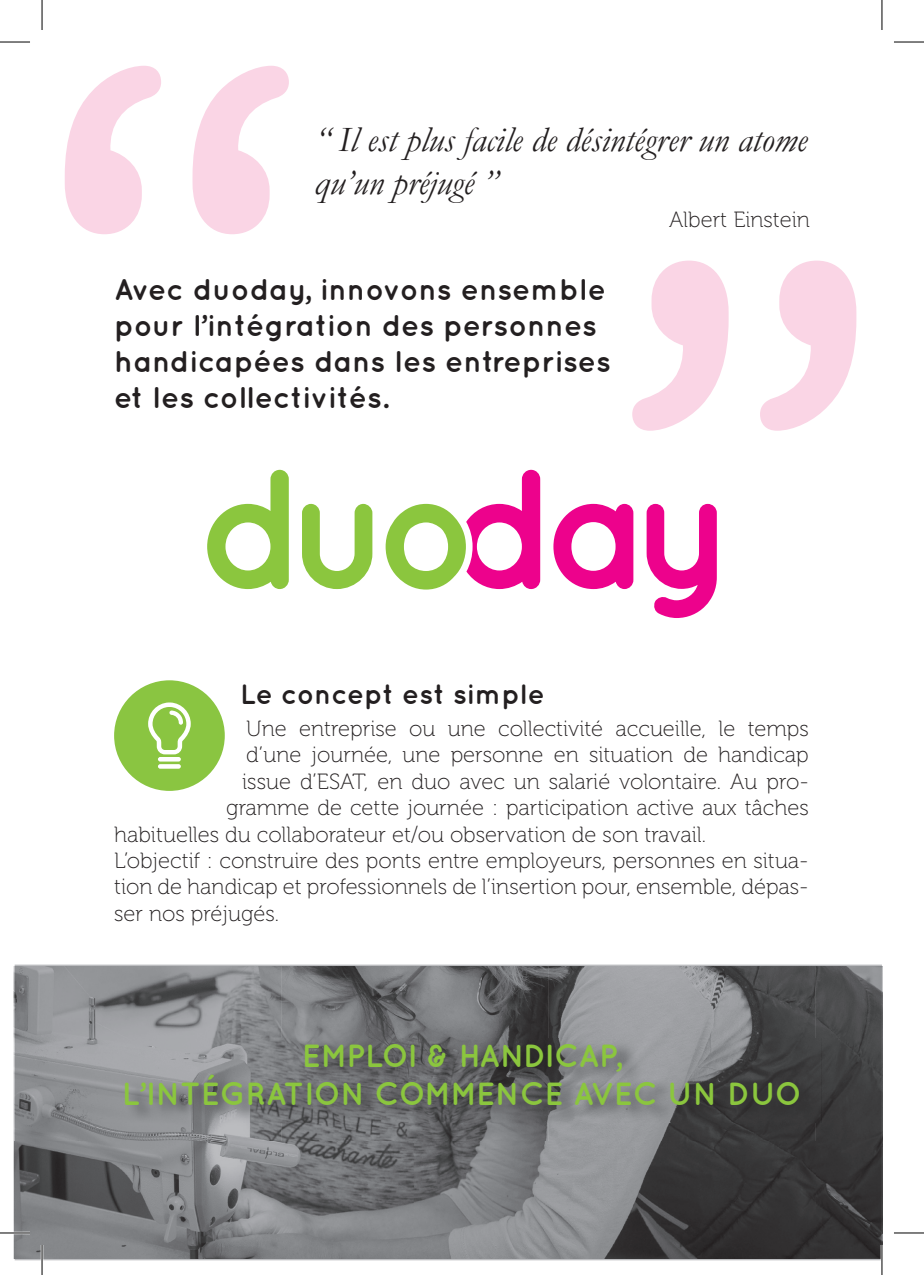
<style>
.page{position:relative;width:924px;height:1275px;background:#fff}
.page>*{position:absolute;margin:0;border:0;box-sizing:border-box;transform-origin:0 0}
.t1{font:italic 36px/43.2px "Garamond";color:#231f20}
.t2{font:700 32px/38.4px "Quicksand";letter-spacing:-.01em;color:#8bc63e;text-align:center}
.t3{font:700 30px/36px "Quicksand";color:#231f20}
.t4{font:700 28px "Quicksand";color:#231f20}
.t5{font:22px "Museo 100";color:#231f20}
</style>
<div class="page">
<svg style="left:65px;top:66px;width:224px;height:168px"></svg>
<hr style="left:15px;top:964px;width:866px;height:2px;background:#bcbdc0">
<hr style="left:15px;top:1258px;width:866px;height:2px;background:#bcbdc0">
<img style="left:15px;top:966px;width:866px;height:292px">
<img style="left:126px;top:1038px;width:695px;height:84px">
<svg style="left:114px;top:680px;width:111px;height:111px"></svg>
<svg style="left:207px;top:470px;width:82px;height:119px"></svg>
<svg style="left:302px;top:504px;width:70px;height:85px"></svg>
<svg style="left:553px;top:504px;width:80px;height:85px"></svg>
<svg style="left:646px;top:504px;width:70px;height:114px"></svg>
<svg style="left:385px;top:470px;width:155px;height:119px"></svg>
<svg style="left:632px;top:261px;width:224px;height:170px"></svg>
<hr style="left:0;top:1231px;width:30px;height:3px;background:#fff">
<hr style="left:41px;top:1245px;width:2px;height:30px;background:#fff">
<hr style="left:880px;top:1245px;width:2px;height:30px;background:#fff">
<hr style="left:0;top:42px;width:30px;height:1px;background:#000">
<hr style="left:893px;top:42px;width:30px;height:1px;background:#000">
<hr style="left:0;top:1232px;width:30px;height:1px;background:#000">
<hr style="left:893px;top:1232px;width:30px;height:1px;background:#000">
<hr style="left:42px;top:0;width:1px;height:30px;background:#000">
<hr style="left:42px;top:1245px;width:1px;height:30px;background:#000">
<hr style="left:881px;top:0;width:1px;height:30px;background:#000">
<hr style="left:881px;top:1245px;width:1px;height:30px;background:#000">
<h1 class="t1" style="left:314px;top:117px;width:494px">“ Il est plus facile de désintégrer un atome qu’un préjugé ”</h1>
<p class="t5" style="left:668px;top:208px;width:142px">Albert Einstein</p>
<h3 class="t3" style="left:114px;top:270px;width:498px">Avec duoday, innovons ensemble pour l’intégration des personnes handicapées dans les entreprises et les collectivités.</h3>
<p class="t4" style="left:240px;top:677px;width:306px">Le concept est simple</p>
<p class="t5" style="left:246px;top:716px;width:564px">Une entreprise ou une collectivité accueille, le temps</p>
<p class="t5" style="left:246px;top:743px;width:564px">d’une journée, une personne en situation de handicap</p>
<p class="t5" style="left:242px;top:769px;width:568px">issue d’ESAT, en duo avec un salarié volontaire. Au pro-</p>
<p class="t5" style="left:226px;top:796px;width:583px">gramme de cette journée : participation active aux tâches</p>
<p class="t5" style="left:114px;top:822px;width:593px">habituelles du collaborateur et/ou observation de son travail.</p>
<p class="t5" style="left:114px;top:848px;width:696px">L’objectif : construire des ponts entre employeurs, personnes en situa-</p>
<p class="t5" style="left:114px;top:875px;width:696px">tion de handicap et professionnels de l’insertion pour, ensemble, dépas-</p>
<p class="t5" style="left:114px;top:901px;width:166px">ser nos préjugés.</p>
<h2 class="t2" style="left:122px;top:1035px;width:681px">EMPLOI &amp; HANDICAP,<br>L’INTÉGRATION COMMENCE AVEC UN DUO</h2>
</div>
